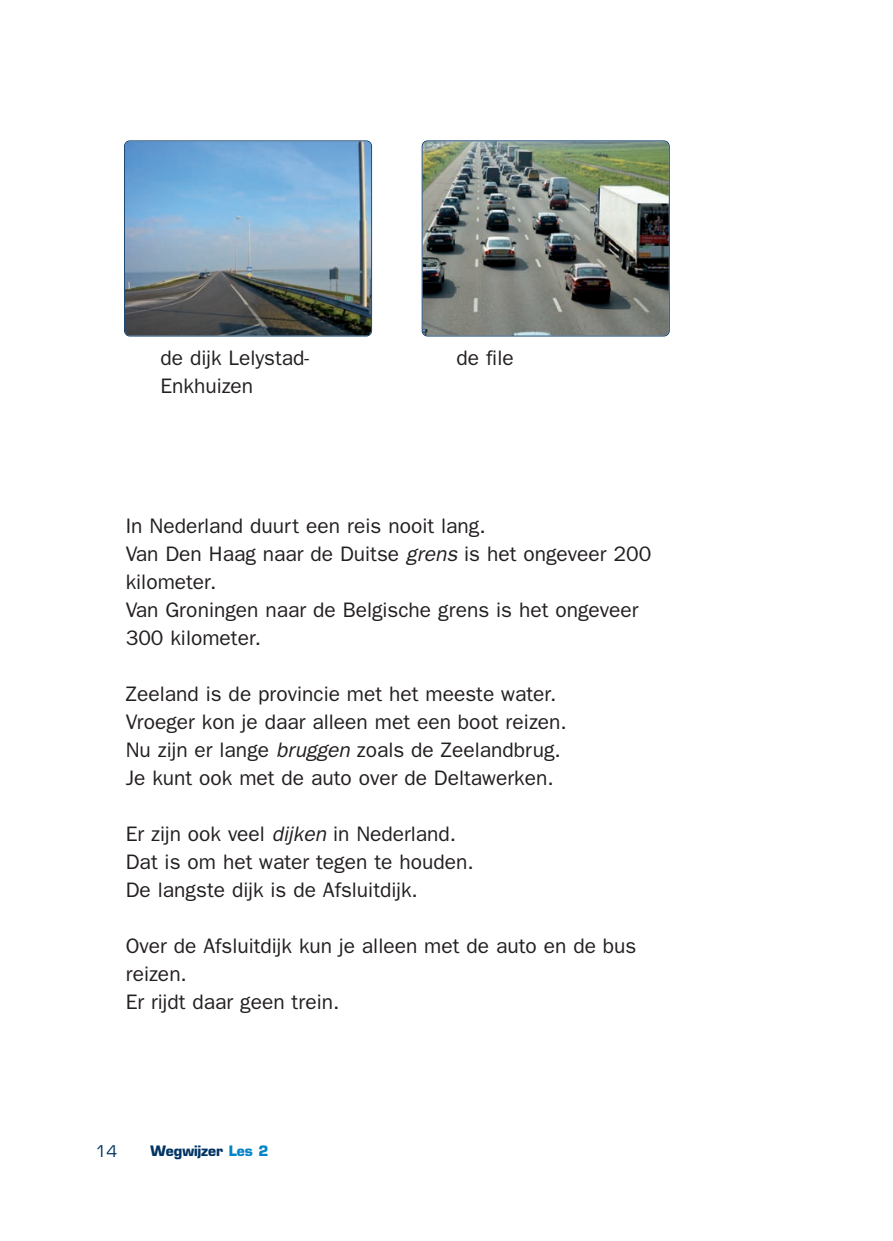
<style>
.page{position:relative;width:893px;height:1241px;background:#fff}
.page>*{position:absolute;margin:0;border:0;box-sizing:border-box;transform-origin:0 0}
.t1{font:21px/28px "Franklin Gothic";color:#231f20}
.t2{font:15.75px "Eurostile";color:#013364}
.t3{font:700 14px "Eurostile";color:#013364}
.s1{font-style:italic}
.s2{color:#0083c6}
</style>
<div class="page">
<img style="left:125px;top:141px;width:246px;height:194px;border-radius:5px">
<div style="left:124px;top:140px;width:248px;height:196px;border:2px solid #013364;border-radius:6px"></div>
<img style="left:423px;top:141px;width:246px;height:194px;border-radius:5px">
<div style="left:422px;top:140px;width:248px;height:196px;border:2px solid #013364;border-radius:6px"></div>
<p class="t1" style="left:160px;top:343px;width:150px">de dijk Lelystad-<br>Enkhuizen</p>
<p class="t1" style="left:456px;top:343px;width:59px">de file</p>
<p class="t1" style="left:126px;top:511px;width:527px">In Nederland duurt een reis nooit lang.<br>Van Den Haag naar de Duitse <span class="s1">grens</span> is het ongeveer 200 kilometer.<br>Van Groningen naar de Belgische grens is het ongeveer 300 kilometer.</p>
<p class="t1" style="left:126px;top:679px;width:443px">Zeeland is de provincie met het meeste water.<br>Vroeger kon je daar alleen met een boot reizen.<br>Nu zijn er lange <span class="s1">bruggen</span> zoals de Zeelandbrug.<br>Je kunt ook met de auto over de Deltawerken.</p>
<p class="t1" style="left:126px;top:819px;width:349px">Er zijn ook veel <span class="s1">dijken</span> in Nederland.<br>Dat is om het water tegen te houden.<br>De langste dijk is de Afsluitdijk.</p>
<p class="t1" style="left:126px;top:931px;width:512px">Over de Afsluitdijk kun je alleen met de auto en de bus reizen.<br>Er rijdt daar geen trein.</p>
<p class="t2" style="left:96px;top:1144px;width:23px">14</p>
<p class="t3" style="left:151px;top:1145px;width:120px">Wegwijzer <span class="s2">Les 2</span></p>
</div>
